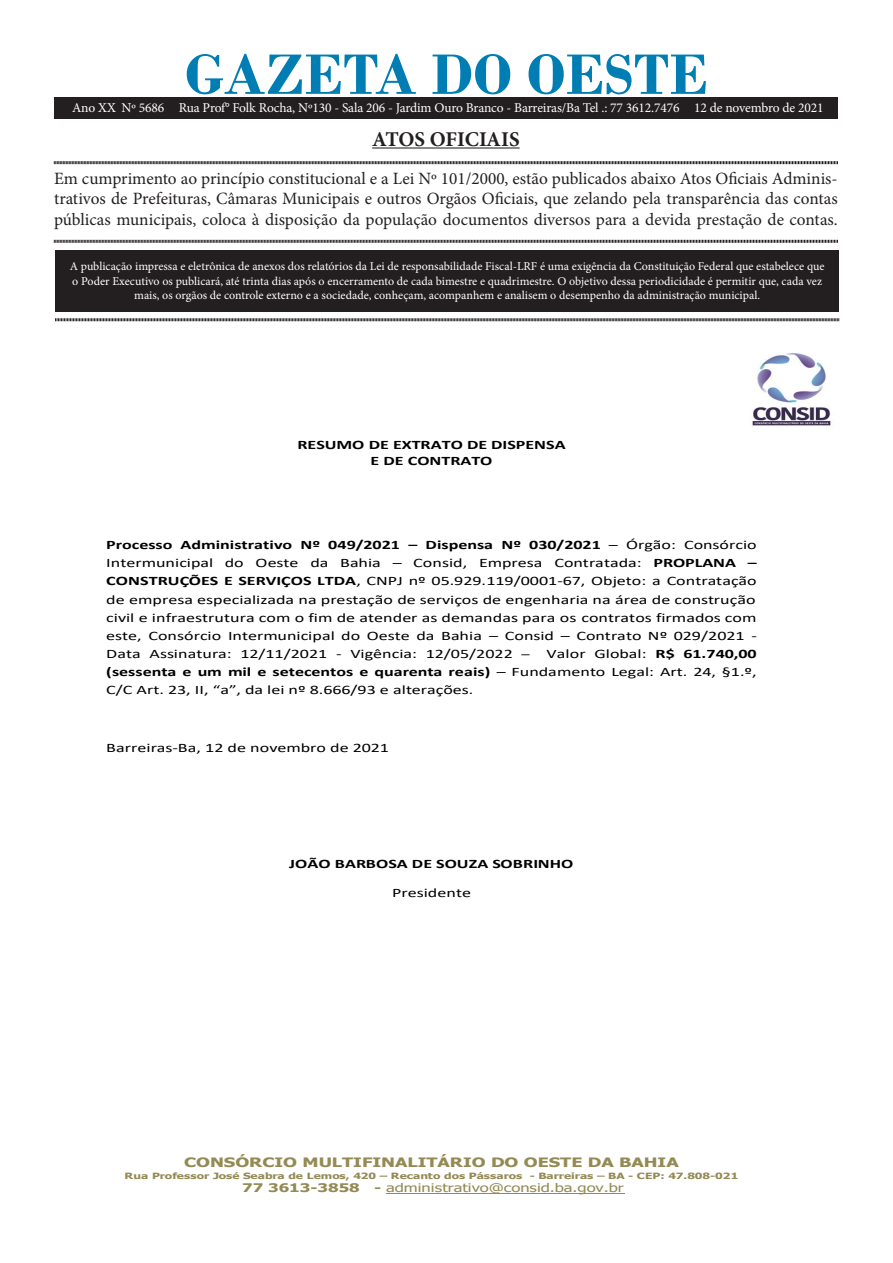
<style>
.page{position:relative;width:893px;height:1263px;background:#fff}
.page>*{position:absolute;margin:0;border:0;box-sizing:border-box;transform-origin:0 0}
.t1{font:700 60px "Bodoni";color:#007eb4}
.t2{font:700 21px "Minion Pro";letter-spacing:-.005em;color:#231f20}
.t3{font:17.25px/20.7px "Minion Pro";color:#231f20;text-align:justify}
.t4{font:13.5px "Minion Pro";letter-spacing:-.01em;color:#fff}
.t5{font:12.9px/18.1px "Calibri";color:#000;text-align:justify;scale:1.4 1}
.t6{font:700 12.9px/15.8px "Calibri";color:#000;text-align:center;scale:1.4 1}
.t7{font:700 12.9px "Tahoma";color:#948a54;scale:1.4 1}
.t8{font:12px/14.4px "Minion Pro";color:#fff;text-align:center}
.t9{font:11.85px "Tahoma";color:#948a54;scale:1.4 1}
.t10{font:700 8.55px "Tahoma";color:#948a54;scale:1.4 1}
.s1{font-weight:700}
.s2{font-size:11.85px}
</style>
<div class="page">
<div style="left:55px;top:250px;width:784px;height:61px;background:#231f20"></div>
<hr style="left:372px;top:147px;width:148px;height:2px;background:#231f20">
<svg style="left:54px;top:161px;width:784px;height:4px;background:#908e8e"></svg>
<svg style="left:54px;top:239px;width:784px;height:4px;background:#908e8e"></svg>
<svg style="left:55px;top:318px;width:784px;height:4px;background:#908e8e"></svg>
<div style="left:54px;top:98px;width:784px;height:20px;background:#231f20"></div>
<hr style="left:386px;top:1193px;width:238px;height:1px;background:#948a54">
<img style="left:752px;top:353px;width:79px;height:73px">
<p class="t1" style="left:185px;top:39px;width:525px">GAZETA DO OESTE</p>
<p class="t2" style="left:372px;top:124px;width:149px">ATOS OFICIAIS</p>
<p class="t3" style="left:54px;top:168px;width:785px">Em cumprimento ao princípio constitucional e a Lei Nº 101/2000, estão publicados abaixo Atos Oficiais Adminis&shy;trativos de Prefeituras, Câmaras Municipais e outros Orgãos Oficiais, que zelando pela transparência das contas públicas municipais, coloca à disposição da população documentos diversos para a devida prestação de contas.</p>
<p class="t8" style="left:70px;top:259px;width:756px">A publicação impressa e eletrônica de anexos dos relatórios da Lei de responsabilidade Fiscal-LRF é uma exigência da Constituição Federal que estabelece que o Poder Executivo os publicará, até trinta dias após o encerramento de cada bimestre e quadrimestre. O objetivo dessa periodicidade é permitir que, cada vez mais, os orgãos de controle externo e a sociedade, conheçam, acompanhem e analisem o desempenho da administração municipal.</p>
<p class="t4" style="left:72px;top:98px;width:753px">Ano XX Nº 5686 Rua Prof° Folk Rocha, Nº130 - Sala 206 - Jardim Ouro Branco - Barreiras/Ba Tel .: 77 3612.7476 12 de novembro de 2021</p>
<p class="t6" style="left:297px;top:437px;width:193px">RESUMO DE EXTRATO DE DISPENSA<br>E DE CONTRATO</p>
<p class="t5" style="left:106px;top:535px;width:466px"><span class="s1">Processo Administrativo Nº 049/2021 – Dispensa Nº 030/2021</span> – Órgão: Consórcio Intermunicipal do Oeste da Bahia – Consid, Empresa Contratada: <span class="s1">PROPLANA – CONSTRUÇÕES E SERVIÇOS LTDA</span>, CNPJ nº 05.929.119/0001-67, Objeto: a Contratação de empresa especializada na prestação de serviços de engenharia na área de construção civil e infraestrutura com o fim de atender as demandas para os contratos firmados com este, Consórcio Intermunicipal do Oeste da Bahia – Consid – Contrato Nº 029/2021 - Data Assinatura: 12/11/2021 - Vigência: 12/05/2022 <span class="s2">–</span></p>
<p class="t5" style="left:106px;top:644px;width:466px;text-indent:440px">Valor Global: <span class="s1">R$ 61.740,00 (sessenta e um mil e setecentos e quarenta reais)</span> – Fundamento Legal: Art. 24, §1.º, C/C Art. 23, II, “a”, da lei nº 8.666/93 e alterações.</p>
<p class="t5" style="left:106px;top:738px;width:203px">Barreiras-Ba, 12 de novembro de 2021</p>
<p class="t6" style="left:289px;top:855px;width:204px">JOÃO BARBOSA DE SOUZA SOBRINHO</p>
<p class="t5" style="left:392px;top:883px;width:58px">Presidente</p>
<p class="t7" style="left:184px;top:1153px;width:355px">CONSÓRCIO MULTIFINALITÁRIO DO OESTE DA BAHIA</p>
<p class="t10" style="left:125px;top:1170px;width:440px">Rua Professor José Seabra de Lemos, 420 – Recanto dos Pássaros - Barreiras – BA - CEP: 47.808-021</p>
<p class="t9" style="left:242px;top:1180px;width:274px"><span class="s1">77 3613-3858 -</span> administrativo@consid.ba.gov.br</p>
</div>
